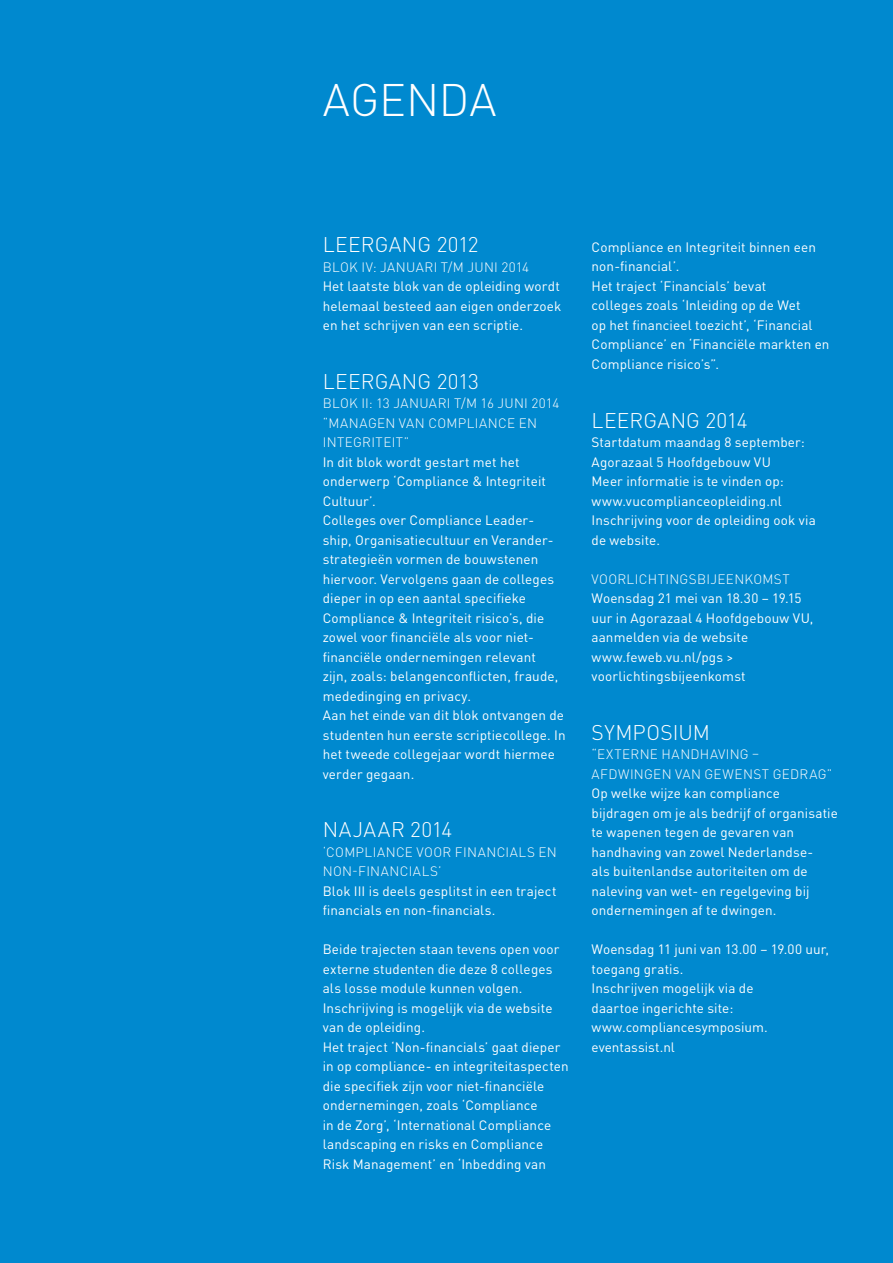
<style>
.page{position:relative;width:893px;height:1263px;background:#0089cf}
.page>*{position:absolute;margin:0;border:0;box-sizing:border-box;transform-origin:0 0}
.t1{font:300 45px "DINOT";color:#fff}
.t2{font:300 21px "DINOT";letter-spacing:.01em;color:#fff}
.t3{font:13.5px/19.5px "DINOT";letter-spacing:.01em;color:#fff}
.t4{font:300 13.5px/19.5px "DINOT";letter-spacing:.025em;color:#fff}
</style>
<div class="page">
<h1 class="t1" style="left:323px;top:69px;width:175px">AGENDA</h1>
<h2 class="t2" style="left:323px;top:230px;width:157px">LEERGANG 2012</h2>
<p class="t4" style="left:323px;top:256px;width:208px">BLOK IV: JANUARI T/M JUNI 2014</p>
<p class="t3" style="left:323px;top:276px;width:240px;text-align:justify">Het laatste blok van de opleiding wordt helemaal besteed aan eigen onderzoek en het schrijven van een scriptie.</p>
<h2 class="t2" style="left:323px;top:367px;width:157px">LEERGANG 2013</h2>
<p class="t4" style="left:323px;top:393px;width:238px">BLOK II: 13 JANUARI T/M 16 JUNI 2014 “MANAGEN VAN COMPLIANCE EN<br>INTEGRITEIT”</p>
<p class="t3" style="left:323px;top:451px;width:244px">In dit blok wordt gestart met het onderwerp ‘Compliance &amp; Integriteit Cultuur’.<br>Colleges over Compliance Leader-<br>ship, Organisatiecultuur en Verander&shy;strategieën vormen de bouwstenen hiervoor. Vervolgens gaan de colleges dieper in op een aantal specifieke Compliance &amp; Integriteit risico’s, die zowel voor financiële als voor niet&shy;financiële ondernemingen relevant<br>zijn, zoals: belangenconflicten, fraude, mededinging en privacy.<br>Aan het einde van dit blok ontvangen de studenten hun eerste scriptiecollege. In het tweede collegejaar wordt hiermee verder gegaan.</p>
<h2 class="t2" style="left:323px;top:815px;width:131px">NAJAAR 2014</h2>
<p class="t4" style="left:323px;top:841px;width:236px">‘COMPLIANCE VOOR FINANCIALS EN<br>NON-FINANCIALS’</p>
<p class="t3" style="left:323px;top:880px;width:235px">Blok III is deels gesplitst in een traject financials en non-financials.</p>
<p class="t3" style="left:323px;top:939px;width:247px">Beide trajecten staan tevens open voor externe studenten die deze 8 colleges als losse module kunnen volgen.<br>Inschrijving is mogelijk via de website van de opleiding.<br>Het traject ‘Non-financials’ gaat dieper in op compliance- en integriteitaspecten die specifiek zijn voor niet-financiële ondernemingen, zoals ‘Compliance<br>in de Zorg’, ‘International Compliance landscaping en risks en Compliance Risk Management’ en ‘Inbedding van</p>
<p class="t3" style="left:591px;top:237px;width:240px">Compliance en Integriteit binnen een non-financial’.<br>Het traject ‘Financials’ bevat<br>colleges zoals ‘Inleiding op de Wet<br>op het financieel toezicht’, ‘Financial<br>Compliance’ en ‘Financiële markten en<br>Compliance risico’s”.</p>
<h2 class="t2" style="left:592px;top:406px;width:157px">LEERGANG 2014</h2>
<p class="t3" style="left:591px;top:432px;width:226px">Startdatum maandag 8 september:<br>Agorazaal 5 Hoofdgebouw VU<br>Meer informatie is te vinden op: www.vucomplianceopleiding.nl<br>Inschrijving voor de opleiding ook via de website.</p>
<p class="t4" style="left:592px;top:568px;width:200px">VOORLICHTINGSBIJEENKOMST</p>
<p class="t3" style="left:591px;top:588px;width:223px">Woensdag 21 mei van 18.30 – 19.15 uur in Agorazaal 4 Hoofdgebouw VU, aanmelden via de website www.feweb.vu.nl/pgs &gt; voorlichtingsbijeenkomst</p>
<h2 class="t2" style="left:592px;top:718px;width:120px">SYMPOSIUM</h2>
<p class="t4" style="left:591px;top:744px;width:242px">“EXTERNE HANDHAVING –<br>AFDWINGEN VAN GEWENST GEDRAG”</p>
<p class="t3" style="left:591px;top:783px;width:248px">Op welke wijze kan compliance bijdragen om je als bedrijf of organisatie te wapenen tegen de gevaren van handhaving van zowel Nederlandse-<br>als buitenlandse autoriteiten om de naleving van wet- en regelgeving bij ondernemingen af te dwingen.</p>
<p class="t3" style="left:591px;top:939px;width:239px">Woensdag 11 juni van 13.00 – 19.00 uur, toegang gratis.<br>Inschrijven mogelijk via de<br>daartoe ingerichte site: www.compliancesymposium. eventassist.nl</p>
</div>
